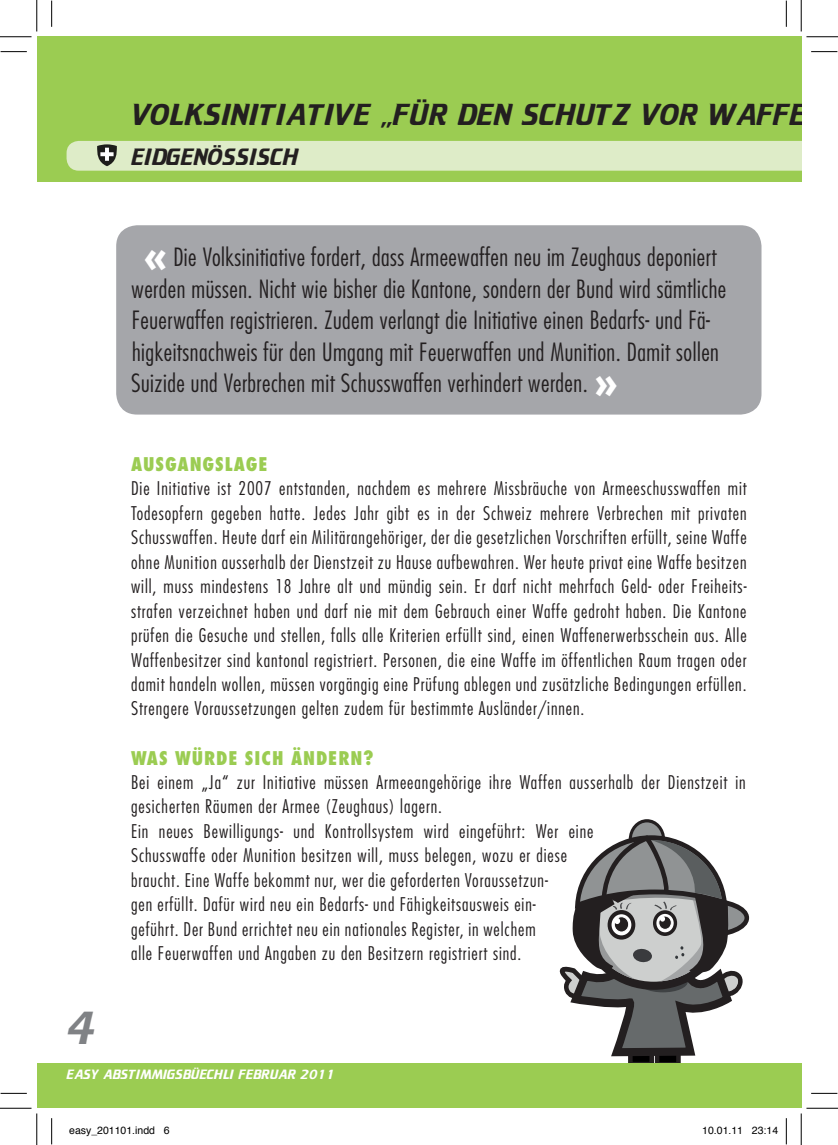
<style>
.page{position:relative;width:838px;height:1145px;background:#fff}
.page>*{position:absolute;margin:0;border:0;box-sizing:border-box;transform-origin:0 0}
.t1{font:49px "Biathlon";color:#808285}
.t2{font:31.5px "Biathlon";letter-spacing:.02em;color:#231f20}
.t3{font:300 condensed 24.5px/31.5px "Futura Std";letter-spacing:.02em;color:#231f20}
.t4{font:24.5px "Biathlon";letter-spacing:.02em;color:#231f20}
.t5{font:300 condensed 18.38px/24.5px "Futura Std";letter-spacing:.05em;color:#231f20;text-align:justify}
.t6{font:800 condensed 18.38px "Futura Std";letter-spacing:.05em;color:#9bcc52}
.t7{font:14px "Biathlon";letter-spacing:.02em;color:#fff}
.t8{font:10.5px "Helvetica";color:#000}
.s1{font-weight:800;font-stretch:normal;font-size:43.75px;color:#fff}
</style>
<div class="page">
<div style="left:630px;top:1014px;width:21px;height:50px;background:#000"></div>
<div style="left:628px;top:1012px;width:26px;height:55px;border:5px solid #231f20"></div>
<div style="left:657px;top:1015px;width:21px;height:50px;background:#000"></div>
<div style="left:654px;top:1012px;width:26px;height:55px;border:5px solid #231f20"></div>
<svg style="left:630px;top:821px;width:33px;height:38px"></svg>
<div style="left:628px;top:819px;width:37px;height:41px;border:3px solid #231f20;border-radius:50%"></div>
<svg style="left:559px;top:833px;width:186px;height:227px"></svg>
<div style="left:37px;top:37px;width:764px;height:145px;background:#9bcc52"></div>
<div style="left:37px;top:1064px;width:764px;height:44px;background:#9bcc52"></div>
<div style="left:116px;top:225px;width:645px;height:190px;background:#a5a6aa;border-radius:21px"></div>
<div style="left:67px;top:141px;width:734px;height:30px;background:#deecc8"></div>
<svg style="left:1px;top:51px;width:26px;height:1px"></svg>
<svg style="left:811px;top:51px;width:26px;height:1px"></svg>
<svg style="left:1px;top:1093px;width:26px;height:1px"></svg>
<svg style="left:811px;top:1093px;width:26px;height:1px"></svg>
<svg style="left:51px;top:1px;width:1px;height:26px"></svg>
<svg style="left:51px;top:1118px;width:1px;height:26px"></svg>
<svg style="left:786px;top:1px;width:1px;height:26px"></svg>
<svg style="left:786px;top:1118px;width:1px;height:26px"></svg>
<hr style="left:0;top:36px;width:32px;height:1px;background:#000">
<hr style="left:806px;top:36px;width:31px;height:1px;background:#000">
<hr style="left:0;top:1108px;width:32px;height:1px;background:#000">
<hr style="left:806px;top:1108px;width:31px;height:1px;background:#000">
<hr style="left:36px;top:0;width:1px;height:31px;background:#000">
<hr style="left:36px;top:1113px;width:1px;height:32px;background:#000">
<hr style="left:800px;top:0;width:1px;height:31px;background:#000">
<hr style="left:800px;top:1113px;width:1px;height:32px;background:#000">
<h2 class="t2" style="left:131px;top:98px;width:89px">VOLKSINITIATIVE</h2>
<h2 class="t2" style="left:380px;top:98px;width:429px">„FÜR DEN SCHUTZ VOR WAFFENG</h2>
<h3 class="t4" style="left:131px;top:144px;width:168px">EIDGENÖSSISCH</h3>
<p class="t3" style="left:131px;top:241px;width:596px;text-indent:12px"><span class="s1">«</span> Die Volksinitiative fordert, dass Armeewaffen neu im Zeughaus deponiert werden müssen. Nicht wie bisher die Kantone, sondern der Bund wird sämtliche Feuerwaffen registrieren. Zudem verlangt die Initiative einen Bedarfs- und Fä&shy;higkeitsnachweis für den Umgang mit Feuerwaffen und Munition. Damit sollen Suizide und Verbrechen mit Schusswaffen verhindert werden. <span class="s1">»</span></p>
<h1 class="t1" style="left:67px;top:1001px;width:31px">4</h1>
<p class="t6" style="left:131px;top:452px;width:25px">AUSGANGSLAGE</p>
<p class="t5" style="left:131px;top:476px;width:617px">Die Initiative ist 2007 entstanden, nachdem es mehrere Missbräuche von Armeeschusswaffen mit Todesopfern gegeben hatte. Jedes Jahr gibt es in der Schweiz mehrere Verbrechen mit privaten Schusswaffen. Heute darf ein Militärangehöriger, der die gesetzlichen Vorschriften erfüllt, seine Waffe ohne Munition ausserhalb der Dienstzeit zu Hause aufbewahren. Wer heute privat eine Waffe besitzen will, muss mindestens 18 Jahre alt und mündig sein. Er darf nicht mehrfach Geld- oder Freiheits&shy;strafen verzeichnet haben und darf nie mit dem Gebrauch einer Waffe gedroht haben. Die Kantone prüfen die Gesuche und stellen, falls alle Kriterien erfüllt sind, einen Waffenerwerbsschein aus. Alle Waffenbesitzer sind kantonal registriert. Personen, die eine Waffe im öffentlichen Raum tragen oder damit handeln wollen, müssen vorgängig eine Prüfung ablegen und zusätzliche Bedingungen erfüllen.<br>Strengere Voraussetzungen gelten zudem für bestimmte Ausländer/innen.</p>
<p class="t6" style="left:131px;top:746px;width:59px">WAS WÜR</p>
<p class="t6" style="left:216px;top:746px;width:40px">DE SICH</p>
<p class="t6" style="left:291px;top:746px;width:49px">ÄNDERN</p>
<p class="t6" style="left:363px;top:746px;width:12px">?</p>
<p class="t5" style="left:131px;top:770px;width:616px;text-align:left">Bei einem „Ja“ zur Initiative müssen Armeeangehörige ihre Waffen ausserhalb der Dienstzeit in gesicherten Räumen der Armee (Zeughaus) lagern.<br>Ein neues Bewilligungs- und Kontrollsystem wird eingeführt: Wer eine<br>Schusswaffe oder Munition besitzen will, muss belegen, wozu er diese<br>braucht. Eine Waffe bekommt nur, wer die geforderten Voraussetzun-<br>gen erfüllt. Dafür wird neu ein Bedarfs- und Fähigkeitsausweis ein-<br>geführt. Der Bund errichtet neu ein nationales Register, in welchem<br>alle Feuerwaffen und Angaben zu den Besitzern registriert sind.</p>
<p class="t7" style="left:67px;top:1067px;width:270px">EASY ABSTIMMIGSBÜECHLI FEBRUAR 2011</p>
<p class="t8" style="left:69px;top:1122px;width:102px">easy_201101.indd 6</p>
<p class="t8" style="left:702px;top:1122px;width:77px">10.01.11 23:14</p>
</div>
